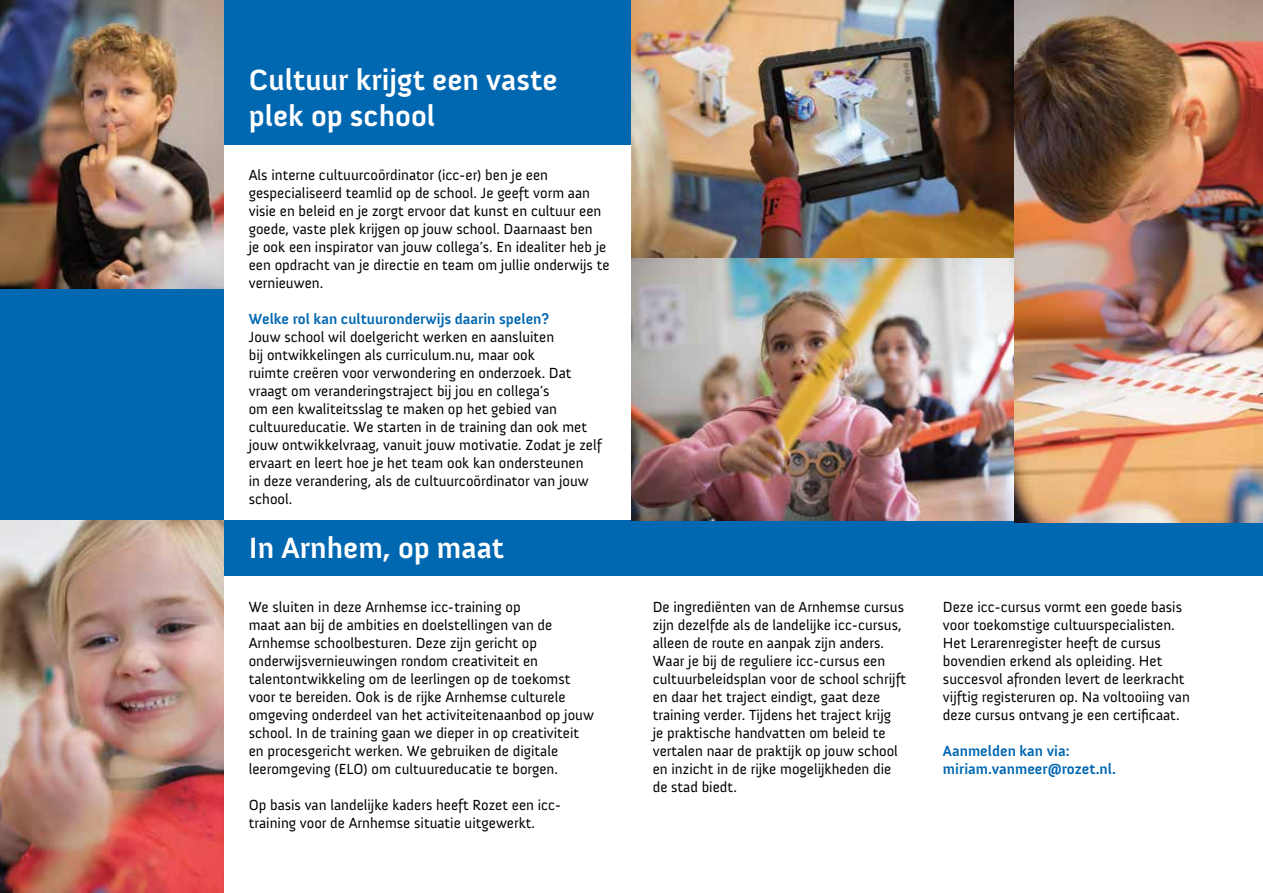
<style>
.page{position:relative;width:1263px;height:893px;background:#fff}
.page>*{position:absolute;margin:0;border:0;box-sizing:border-box;transform-origin:0 0}
.t1{font:700 30px/36px "Anivers";color:#fff}
.t2{font:15px/18px "Anivers";color:#000}
.t3{font:700 15px/18px "Anivers";color:#0067b1}
</style>
<div class="page">
<div style="left:0;top:0;width:223px;height:893px;background:#0067b1"></div>
<div style="left:0;top:0;width:1263px;height:144px;background:#0067b1"></div>
<img style="left:0;top:0;width:223px;height:288px">
<div style="left:0;top:521px;width:1263px;height:55px;background:#0067b1"></div>
<img style="left:0;top:521px;width:223px;height:372px">
<img style="left:631px;top:0;width:383px;height:258px">
<img style="left:631px;top:258px;width:383px;height:263px">
<img style="left:1014px;top:0;width:249px;height:522px">
<h1 class="t1" style="left:249px;top:62px;width:310px">Cultuur krijgt een vaste plek op school</h1>
<p class="t2" style="left:249px;top:166px;width:362px">Als interne cultuurcoördinator (icc-er) ben je een gespecialiseerd teamlid op de school. Je geeft vorm aan visie en beleid en je zorgt ervoor dat kunst en cultuur een goede, vaste plek krijgen op jouw school. Daarnaast ben<br>je ook een inspirator van jouw collega’s. En idealiter heb je een opdracht van je directie en team om jullie onderwijs te vernieuwen.</p>
<p class="t3" style="left:249px;top:310px;width:302px">Welke rol kan cultuuronderwijs daarin spelen?</p>
<p class="t2" style="left:249px;top:328px;width:354px">Jouw school wil doelgericht werken en aansluiten<br>bij ontwikkelingen als curriculum.nu, maar ook<br>ruimte creëren voor verwondering en onderzoek. Dat vraagt om veranderingstraject bij jou en collega’s<br>om een kwaliteitsslag te maken op het gebied van cultuureducatie. We starten in de training dan ook met jouw ontwikkelvraag, vanuit jouw motivatie. Zodat je zelf ervaart en leert hoe je het team ook kan ondersteunen<br>in deze verandering, als de cultuurcoördinator van jouw school.</p>
<h1 class="t1" style="left:249px;top:530px;width:257px">In Arnhem, op maat</h1>
<p class="t2" style="left:249px;top:598px;width:347px">We sluiten in deze Arnhemse icc-training op<br>maat aan bij de ambities en doelstellingen van de Arnhemse schoolbesturen. Deze zijn gericht op onderwijsvernieuwingen rondom creativiteit en talentontwikkeling om de leerlingen op de toekomst voor te bereiden. Ook is de rijke Arnhemse culturele omgeving onderdeel van het activiteitenaanbod op jouw school. In de training gaan we dieper in op creativiteit en procesgericht werken. We gebruiken de digitale leeromgeving (ELO) om cultuureducatie te borgen.</p>
<p class="t2" style="left:249px;top:796px;width:314px">Op basis van landelijke kaders heeft Rozet een icc&shy;training voor de Arnhemse situatie uitgewerkt.</p>
<p class="t2" style="left:653px;top:598px;width:255px">De ingrediënten van de Arnhemse cursus zijn dezelfde als de landelijke icc-cursus, alleen de route en aanpak zijn anders.<br>Waar je bij de reguliere icc-cursus een cultuurbeleidsplan voor de school schrijft en daar het traject eindigt, gaat deze training verder. Tijdens het traject krijg<br>je praktische handvatten om beleid te vertalen naar de praktijk op jouw school en inzicht in de rijke mogelijkheden die de stad biedt.</p>
<p class="t2" style="left:943px;top:598px;width:248px">Deze icc-cursus vormt een goede basis voor toekomstige cultuurspecialisten.<br>Het Lerarenregister heeft de cursus bovendien erkend als opleiding. Het succesvol afronden levert de leerkracht vijftig registeruren op. Na voltooiing van deze cursus ontvang je een certificaat.</p>
<p class="t3" style="left:943px;top:742px;width:174px">Aanmelden kan via: miriam.vanmeer@rozet.nl.</p>
</div>
